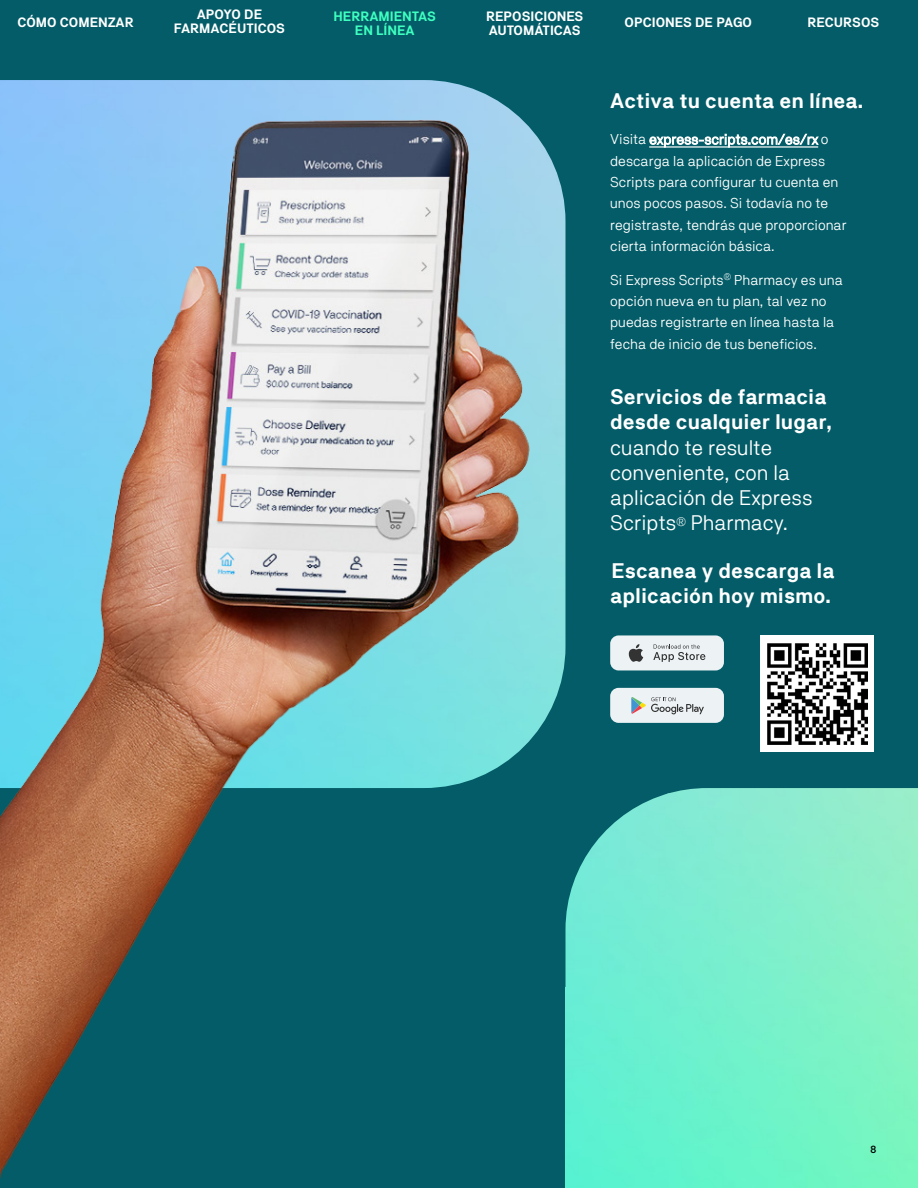
<style>
.page{position:relative;width:918px;height:1188px;background:#035c67}
.page>*{position:absolute;margin:0;border:0;box-sizing:border-box;transform-origin:0 0}
.t1{font:21px/25.2px "NB Akademie";color:#fff}
.t2{font:700 21px/25.2px "NB Akademie";color:#fff}
.t3{font:14.25px/21.3px "NB Akademie";color:#fff}
.t4{font:700 13.5px/13.5px "NB Akademie";color:#fff;text-align:center}
.t5{font:700 13.5px/13.5px "NB Akademie";color:#3effc0;text-align:center}
.t6{font:10.5px "NB Akademie Mono";color:#000}
.s1{font-weight:700}
</style>
<div class="page">
<img style="left:580px;top:638px;width:90px;height:350px">
<img style="left:666px;top:788px;width:252px;height:400px">
<img style="left:566px;top:988px;width:104px;height:200px">
<div style="left:610px;top:635px;width:114px;height:35px;background:#edf2f5;border-radius:8px"></div>
<svg style="left:653px;top:644px;width:52px;height:18px"></svg>
<svg style="left:629px;top:644px;width:14px;height:18px"></svg>
<div style="left:610px;top:688px;width:114px;height:35px;background:#edf2f5;border-radius:8px"></div>
<svg style="left:631px;top:697px;width:73px;height:17px"></svg>
<div style="left:761px;top:635px;width:113px;height:117px;background:#fff"></div>
<img style="left:767px;top:644px;width:101px;height:100px">
<img style="left:0;top:80px;width:580px;height:1097px">
<hr style="left:649px;top:146px;width:169px;height:2px;background:#fff">
<p class="t4" style="left:17px;top:15px;width:118px">CÓMO COMENZAR</p>
<p class="t4" style="left:174px;top:8px;width:113px">APOYO DE<br>FARMACÉUTICOS</p>
<p class="t5" style="left:334px;top:9px;width:104px">HERRAMIENTAS<br>EN LÍNEA</p>
<p class="t4" style="left:486px;top:9px;width:99px;text-align:left">REPOSICIONES<br>AUTOMÁTICAS</p>
<p class="t4" style="left:625px;top:15px;width:129px">OPCIONES DE PAGO</p>
<p class="t4" style="left:807px;top:15px;width:73px">RECURSOS</p>
<p class="t2" style="left:610px;top:88px;width:254px">Activa tu cuenta en línea.</p>
<p class="t3" style="left:610px;top:128px;width:238px">Visita express-scripts.com/es/rx o descarga la aplicación de Express Scripts para configurar tu cuenta en unos pocos pasos. Si todavía no te registraste, tendrás que proporcionar cierta información básica.</p>
<p class="t3" style="left:610px;top:269px;width:234px">Si Express Scripts<sup>®</sup> Pharmacy es una opción nueva en tu plan, tal vez no puedas registrarte en línea hasta la fecha de inicio de tus beneficios.</p>
<p class="t1" style="left:610px;top:384px;width:223px"><span class="s1">Servicios de farmacia desde cualquier lugar, </span>cuando te resulte conveniente, con la aplicación de Express<br>Scripts<sup>®</sup> Pharmacy.</p>
<p class="t2" style="left:610px;top:558px;width:226px">Escanea y descarga la aplicación hoy mismo.</p>
<p class="t6" style="left:869px;top:1143px;width:9px">8</p>
</div>
